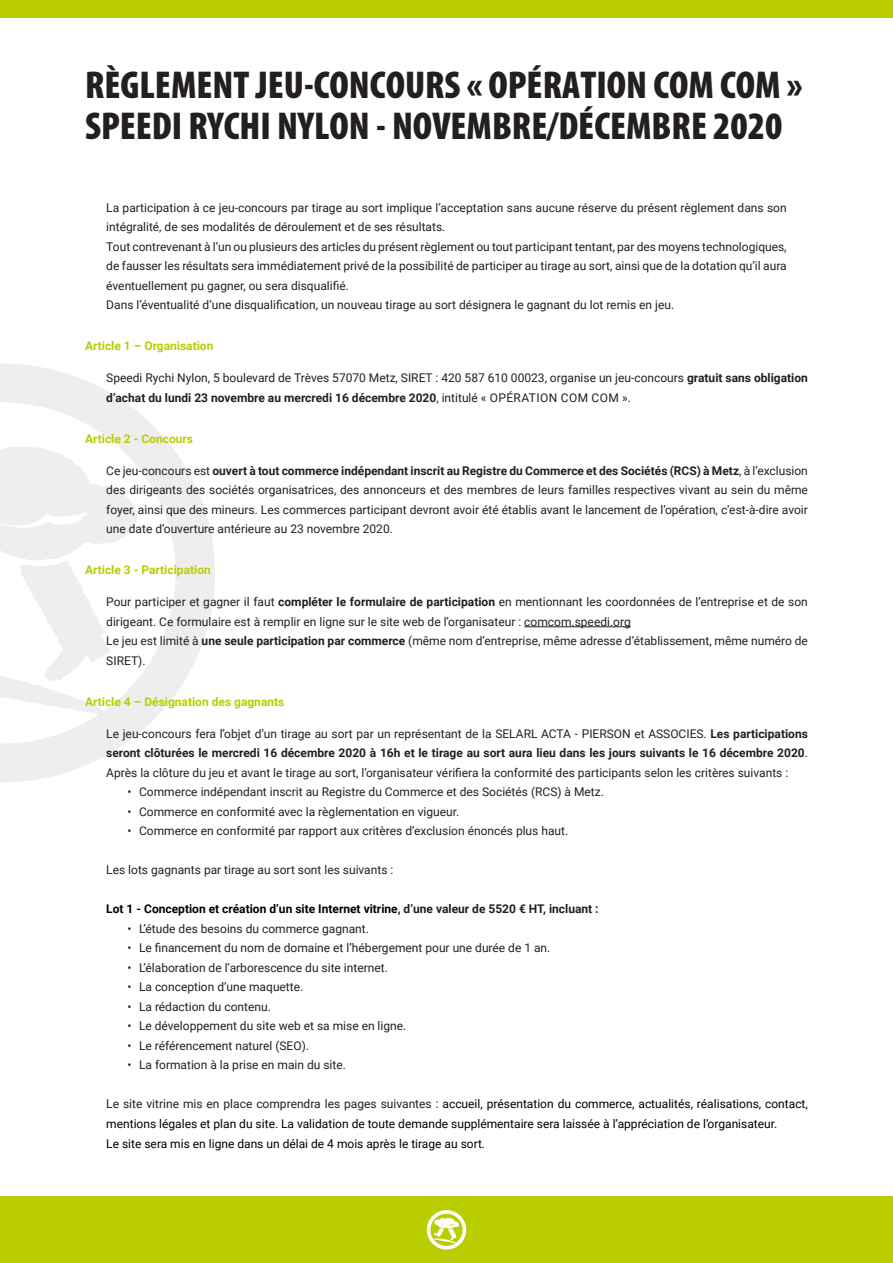
<style>
.page{position:relative;width:893px;height:1263px;background:#fff}
.page>*{position:absolute;margin:0;border:0;box-sizing:border-box;transform-origin:0 0}
.t1{font:900 condensed 39px "Berlin Myriad";color:#231f20}
.t2{font:12px/19.5px "Roboto";color:#231f20}
.t3{font:12px/19.5px "Roboto";color:#000}
.t4{font:700 12px "Roboto";color:#b9cd00}
.t5{font:700 12px "Roboto";color:#000}
.s1{font-weight:700}
.s2{color:#231f20}
</style>
<div class="page">
<svg style="left:0;top:364px;width:215px;height:418px"></svg>
<div style="left:0;top:1197px;width:893px;height:66px;background:#b9cd00"></div>
<div style="left:0;top:0;width:893px;height:17px;background:#b9cd00"></div>
<hr style="left:524px;top:626px;width:107px;height:1px;background:#231f20">
<svg style="left:426px;top:1210px;width:41px;height:40px"></svg>
<p class="t1" style="left:85px;top:65px;width:719px">RÈGLEMENT JEU-CONCOURS « OPÉRATION COM COM »</p>
<p class="t1" style="left:85px;top:106px;width:699px">SPEEDI RYCHI NYLON - NOVEMBRE/DÉCEMBRE 2020</p>
<p class="t2" style="left:106px;top:197px;width:682px">La participation à ce jeu-concours par tirage au sort implique l’acceptation sans aucune réserve du présent règlement dans son intégralité, de ses modalités de déroulement et de ses résultats.</p>
<p class="t2" style="left:106px;top:236px;width:682px;text-align:justify">Tout contrevenant à l’un ou plusieurs des articles du présent règlement ou tout participant tentant, par des moyens technologiques, de fausser les résultats sera immédiatement privé de la possibilité de participer au tirage au sort, ainsi que de la dotation qu’il aura éventuellement pu gagner, ou sera disqualifié.</p>
<p class="t2" style="left:106px;top:295px;width:569px">Dans l’éventualité d’une disqualification, un nouveau tirage au sort désignera le gagnant du lot remis en jeu.</p>
<p class="t4" style="left:85px;top:337px;width:130px">Article 1 – Organisation</p>
<p class="t2" style="left:106px;top:368px;width:703px">Speedi Rychi Nylon, 5 boulevard de Trèves 57070 Metz, SIRET : 420 587 610 00023, organise un jeu-concours <span class="s1">gratuit sans obligation d’achat du lundi 23 novembre au mercredi 16 décembre 2020</span>, intitulé « OPÉRATION COM COM ».</p>
<p class="t4" style="left:85px;top:430px;width:110px">Article 2 - Concours</p>
<p class="t2" style="left:106px;top:460px;width:703px;text-align:justify">Ce jeu-concours est <span class="s1">ouvert à tout commerce indépendant inscrit au Registre du Commerce et des Sociétés (RCS) à Metz</span>, à l’exclusion des dirigeants des sociétés organisatrices, des annonceurs et des membres de leurs familles respectives vivant au sein du même foyer, ainsi que des mineurs. Les commerces participant devront avoir été établis avant le lancement de l’opération, c’est-à-dire avoir une date d’ouverture antérieure au 23 novembre 2020.</p>
<p class="t4" style="left:85px;top:561px;width:127px">Article 3 - Participation</p>
<p class="t2" style="left:106px;top:592px;width:703px">Pour participer et gagner il faut <span class="s1">compléter le formulaire de participation</span> en mentionnant les coordonnées de l’entreprise et de son dirigeant. Ce formulaire est à remplir en ligne sur le site web de l’organisateur : comcom.speedi.org</p>
<p class="t2" style="left:106px;top:631px;width:703px">Le jeu est limité à <span class="s1">une seule participation par commerce</span> (même nom d’entreprise, même adresse d’établissement, même numéro de<br>SIRET).</p>
<p class="t4" style="left:85px;top:693px;width:201px">Article 4 – Désignation des gagnants</p>
<p class="t2" style="left:106px;top:723px;width:703px;text-align:justify">Le jeu-concours fera l’objet d’un tirage au sort par un représentant de la SELARL ACTA - PIERSON et ASSOCIES. <span class="s1">Les participations seront clôturées le mercredi 16 décembre 2020 à 16h et le tirage au sort aura lieu dans les jours suivants le 16 décembre 2020</span>.<br>Après la clôture du jeu et avant le tirage au sort, l’organisateur vérifiera la conformité des participants selon les critères suivants :</p>
<p class="t2" style="left:128px;top:782px;width:478px">• Commerce indépendant inscrit au Registre du Commerce et des Sociétés (RCS) à Metz.</p>
<p class="t2" style="left:128px;top:801px;width:333px">• Commerce en conformité avec la règlementation en vigueur.</p>
<p class="t2" style="left:128px;top:821px;width:442px">• Commerce en conformité par rapport aux critères d’exclusion énoncés plus haut.</p>
<p class="t2" style="left:106px;top:860px;width:289px">Les lots gagnants par tirage au sort sont les suivants :</p>
<p class="t5" style="left:106px;top:901px;width:494px">Lot 1 - Conception et création d’un site Internet vitrine<span class="s2">, d’une valeur de 5520 € HT, incluant :</span></p>
<p class="t2" style="left:128px;top:918px;width:243px">• L’étude des besoins du commerce gagnant.</p>
<p class="t2" style="left:128px;top:938px;width:424px">• Le financement du nom de domaine et l’hébergement pour une durée de 1 an.</p>
<p class="t2" style="left:128px;top:957px;width:262px">• L’élaboration de l’arborescence du site internet.</p>
<p class="t2" style="left:128px;top:977px;width:177px">• La conception d’une maquette.</p>
<p class="t2" style="left:128px;top:996px;width:145px">• La rédaction du contenu.</p>
<p class="t2" style="left:128px;top:1016px;width:280px">• Le développement du site web et sa mise en ligne.</p>
<p class="t2" style="left:128px;top:1035px;width:183px">• Le référencement naturel (SEO).</p>
<p class="t2" style="left:128px;top:1055px;width:220px">• La formation à la prise en main du site.</p>
<p class="t3" style="left:106px;top:1094px;width:703px"><span class="s2">Le site vitrine mis en place comprendra les pages suivantes :</span> accueil, présentation du commerce, actualités, réalisations, contact, mentions légales et plan du site. La validation de toute demande supplémentaire sera laissée à l’appréciation de l’organisateur.</p>
<p class="t3" style="left:106px;top:1133px;width:380px">Le site sera mis en ligne dans un délai de 4 mois après le tirage au sort.</p>
</div>
